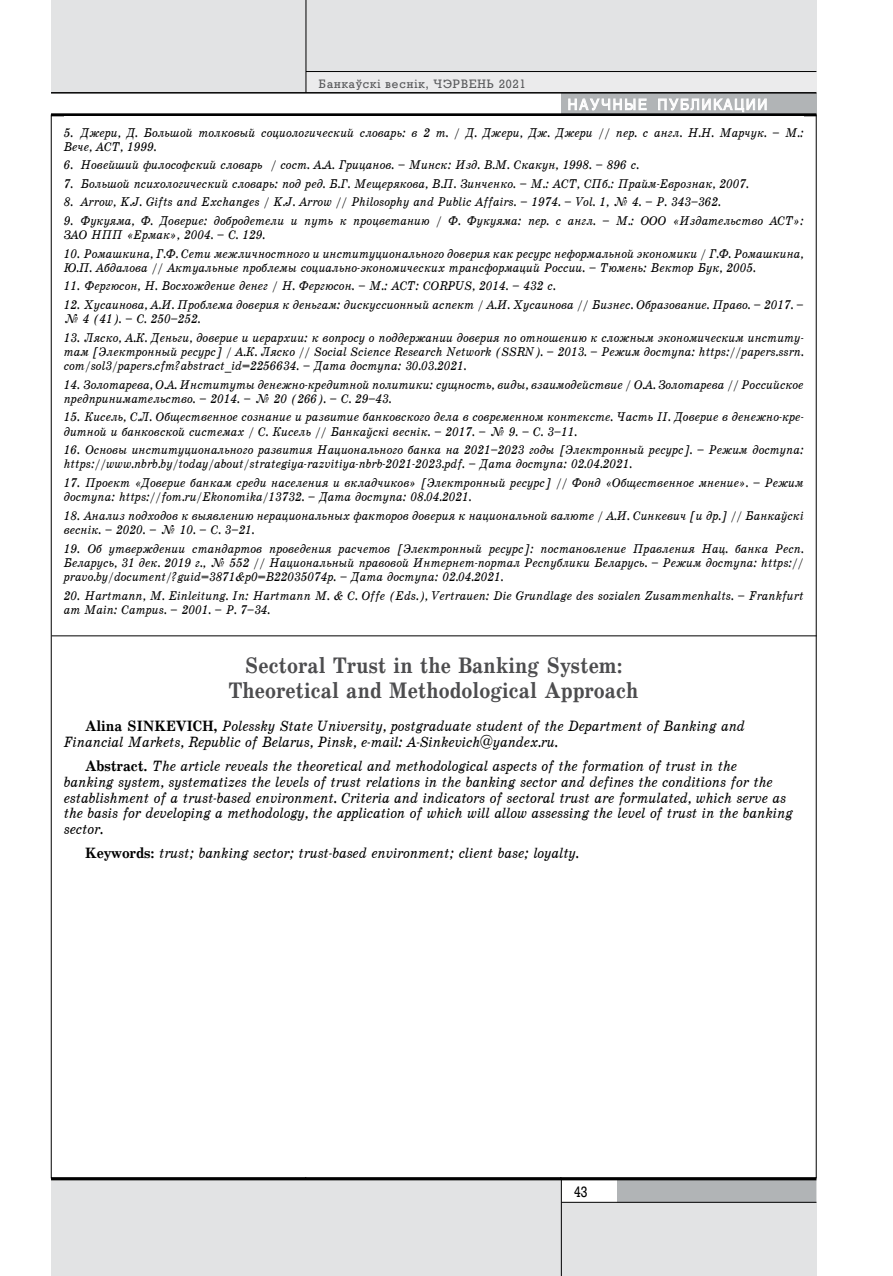
<style>
.page{position:relative;width:893px;height:1276px;background:#fff}
.page>*{position:absolute;margin:0;border:0;box-sizing:border-box;transform-origin:0 0}
.t1{font:22.5px/25.5px "School Book C Bold";color:#4d4d4f;text-align:center;scale:.9 1}
.t2{font:15px/15.8px "School Book C Italic";letter-spacing:-.01em;color:#000;scale:.9 1}
.t3{font:15px "Rodeo";color:#000;scale:.9 1}
.t4{font:12.75px/14.2px "School Book C Italic";color:#000;scale:.9 1}
.t5{font:12px "Rodeo";letter-spacing:.08em;color:#58595b}
.s1{font-family:"School Book C Bold"}
</style>
<div class="page">
<div style="left:561px;top:1202px;width:255px;height:74px;background:#e2e3e4"></div>
<svg style="left:616px;top:1180px;width:200px;height:22px"></svg>
<div style="left:51px;top:1180px;width:510px;height:96px;background:#e2e3e4"></div>
<hr style="left:562px;top:1202px;width:254px;height:1px;background:#000">
<hr style="left:561px;top:1178px;width:1px;height:98px;background:#000">
<div style="left:51px;top:0;width:255px;height:93px;background:#e2e3e4"></div>
<div style="left:306px;top:0;width:510px;height:72px;background:#e2e3e4"></div>
<div style="left:306px;top:72px;width:510px;height:21px;background:#ebebec"></div>
<hr style="left:306px;top:0;width:1px;height:93px;background:#000">
<hr style="left:306px;top:71px;width:510px;height:1px;background:#000">
<div style="left:561px;top:94px;width:255px;height:21px;background:#b1b4b6"></div>
<svg style="left:568px;top:98px;width:79px;height:13px"></svg>
<svg style="left:658px;top:98px;width:109px;height:14px"></svg>
<hr style="left:51px;top:113px;width:765px;height:3px;background:#000">
<hr style="left:51px;top:1177px;width:765px;height:3px;background:#000">
<hr style="left:51px;top:92px;width:765px;height:2px;background:#000">
<hr style="left:52px;top:635px;width:765px;height:1px;background:#000">
<p class="t5" style="left:319px;top:77px;width:208px">Банкаўскі веснік, ЧЭРВЕНЬ 2021</p>
<p class="t4" style="left:64px;top:125px;width:824px">5. Джери, Д. Большой толковый социологический словарь: в 2 т. / Д. Джери, Дж. Джери // пер. с англ. Н.Н. Марчук. – М.:<br>Вече, АСТ, 1999.</p>
<p class="t4" style="left:64px;top:158px;width:640px">6. Новейший философский словарь / сост. А.А. Грицанов. – Минск: Изд. В.М. Скакун, 1998. – 896 с.</p>
<p class="t4" style="left:64px;top:176px;width:763px">7. Большой психологический словарь: под ред. Б.Г. Мещерякова, В.П. Зинченко. – М.: АСТ, СПб.: Прайм-Еврознак, 2007.</p>
<p class="t4" style="left:64px;top:195px;width:731px">8. Arrow, K.J. Gifts and Exchanges / K.J. Arrow // Philosophy and Public Affairs. – 1974. – Vol. 1, № 4. – P. 343–362.</p>
<p class="t4" style="left:64px;top:213px;width:824px">9. Фукуяма, Ф. Доверие: добродетели и путь к процветанию / Ф. Фукуяма: пер. с англ. – М.: ООО «Издательство АСТ»:<br>ЗАО НПП «Ермак», 2004. – С. 129.</p>
<p class="t4" style="left:64px;top:246px;width:823px">10. Ромашкина, Г.Ф. Сети межличностного и институционального доверия как ресурс неформальной экономики / Г.Ф. Ромашкина,<br>Ю.П. Абдалова // Актуальные проблемы социально-экономических трансформаций России. – Тюмень: Вектор Бук, 2005.</p>
<p class="t4" style="left:64px;top:279px;width:548px">11. Фергюсон, Н. Восхождение денег / Н. Фергюсон. – М.: АСТ: CORPUS, 2014. – 432 с.</p>
<p class="t4" style="left:64px;top:297px;width:823px">12. Хусаинова, А.И. Проблема доверия к деньгам: дискуссионный аспект / А.И. Хусаинова // Бизнес. Образование. Право. – 2017. – № 4 (41). – С. 250–252.</p>
<p class="t4" style="left:64px;top:330px;width:824px;text-align:justify">13. Ляско, А.К. Деньги, доверие и иерархии: к вопросу о поддержании доверия по отношению к сложным экономическим институ&shy;там [Электронный ресурс] / А.К. Ляско // Social Science Research Network (SSRN). – 2013. – Режим доступа: https://papers.ssrn. com/sol3/papers.cfm?abstract_id=2256634. – Дата доступа: 30.03.2021.</p>
<p class="t4" style="left:64px;top:377px;width:823px">14. Золотарева, О.А. Институты денежно-кредитной политики: сущность, виды, взаимодействие / О.А. Золотарева // Российское предпринимательство. – 2014. – № 20 (266). – С. 29–43.</p>
<p class="t4" style="left:64px;top:410px;width:824px">15. Кисель, С.Л. Общественное сознание и развитие банковского дела в современном контексте. Часть II. Доверие в денежно-кре&shy;дитной и банковской системах / С. Кисель // Банкаўскі веснік. – 2017. – № 9. – С. 3–11.</p>
<p class="t4" style="left:64px;top:443px;width:824px">16. Основы институционального развития Национального банка на 2021–2023 годы [Электронный ресурс]. – Режим доступа: https://www.nbrb.by/today/about/strategiya-razvitiya-nbrb-2021-2023.pdf. – Дата доступа: 02.04.2021.</p>
<p class="t4" style="left:64px;top:475px;width:823px">17. Проект «Доверие банкам среди населения и вкладчиков» [Электронный ресурс] // Фонд «Общественное мнение». – Режим доступа: https://fom.ru/Ekonomika/13732. – Дата доступа: 08.04.2021.</p>
<p class="t4" style="left:64px;top:508px;width:824px">18. Анализ подходов к выявлению нерациональных факторов доверия к национальной валюте / А.И. Синкевич [и др.] // Банкаўскі веснік. – 2020. – № 10. – С. 3–21.</p>
<p class="t4" style="left:64px;top:541px;width:824px;text-align:justify">19. Об утверждении стандартов проведения расчетов [Электронный ресурс]: постановление Правления Нац. банка Респ.<br>Беларусь, 31 дек. 2019 г., № 552 // Национальный правовой Интернет-портал Республики Беларусь. – Режим доступа: https:// pravo.by/document/?guid=3871&amp;p0=B22035074p. – Дата доступа: 02.04.2021.</p>
<p class="t4" style="left:64px;top:588px;width:823px">20. Hartmann, M. Einleitung. In: Hartmann M. &amp; C. Offe (Eds.), Vertrauen: Die Grundlage des sozialen Zusammenhalts. – Frankfurt am Main: Campus. – 2001. – Р. 7–34.</p>
<h1 class="t1" style="left:229px;top:653px;width:457px">Sectoral Trust in the Banking System:<br>Theoretical and Methodological Approach</h1>
<p class="t2" style="left:64px;top:718px;width:758px;text-indent:21px"><span class="s1">Alina SINKEVICH,</span> Polessky State University, postgraduate student of the Department of Banking and<br>Financial Markets, Republic of Belarus, Pinsk, e-mail: A-Sinkevich@yandex.ru.</p>
<p class="t2" style="left:64px;top:758px;width:811px;text-indent:21px"><span class="s1">Abstract.</span> The article reveals the theoretical and methodological aspects of the formation of trust in the<br>banking system, systematizes the levels of trust relations in the banking sector and defines the conditions for the establishment of a trust-based environment. Criteria and indicators of sectoral trust are formulated, which serve as the basis for developing a methodology, the application of which will allow assessing the level of trust in the banking sector.</p>
<p class="t2" style="left:85px;top:845px;width:550px"><span class="s1">Keywords:</span> trust; banking sector; trust-based environment; client base; loyalty.</p>
<p class="t3" style="left:574px;top:1183px;width:16px">43</p>
</div>
